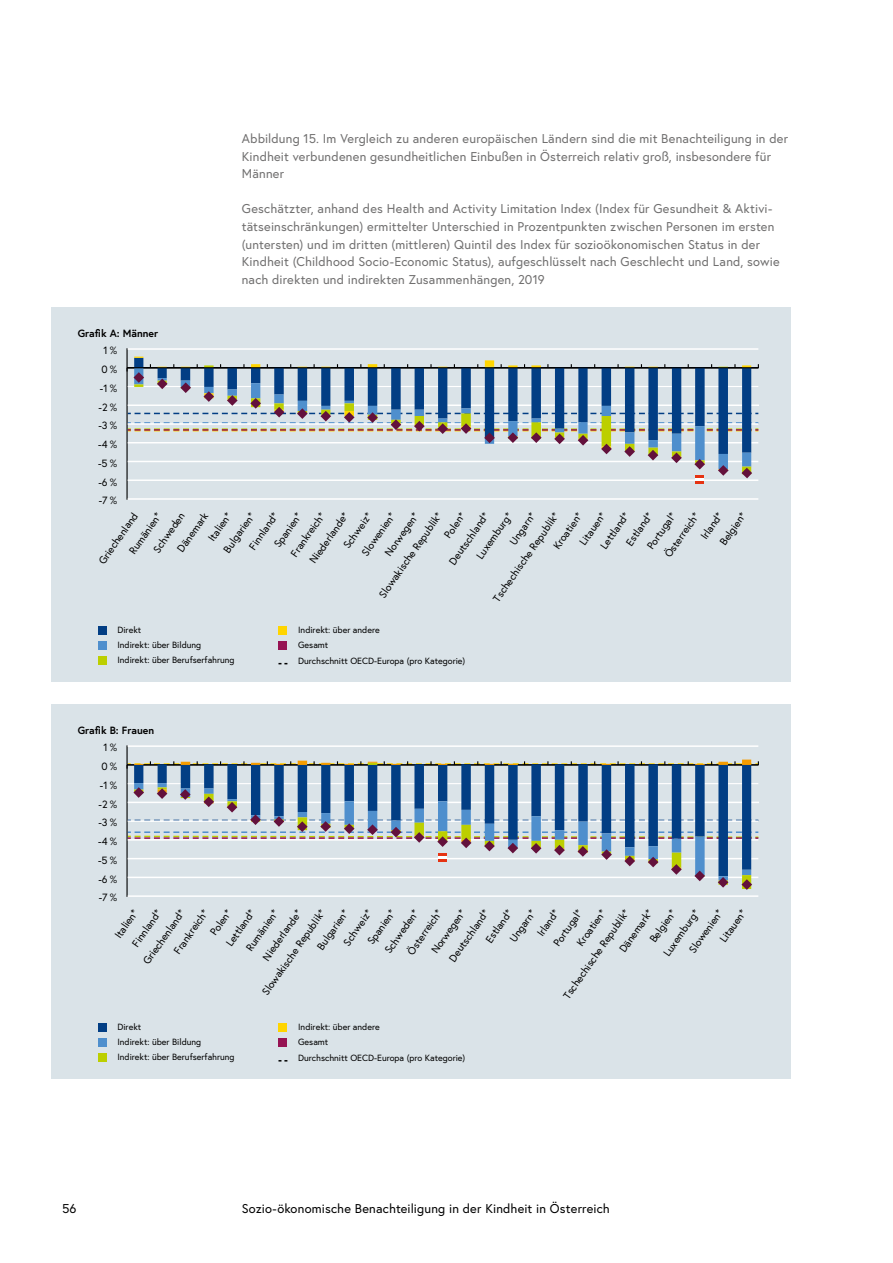
<style>
.page{position:relative;width:893px;height:1263px;background:#fff}
.page>*{position:absolute;margin:0;border:0;box-sizing:border-box;transform-origin:0 0}
.Abbildung_p_Quelle_Anmerkung_ohne_Abstan{font:12.75px/17.5px "Europa Austria";letter-spacing:.015em;color:#706f6f}
.Abbildung_p_Abbildung_Titel{font:12.75px/17.5px "Europa Austria";letter-spacing:.015em;color:#706f6f}
.t1{font:12.75px "Europa Austria";letter-spacing:.015em;color:#000}
.t2{font:10.5px "Europa Austria";color:#000}
.t3{font:700 10.5px "Europa Austria";color:#000}
.t4{font:9px/14.9px "Europa Austria";color:#000}
</style>
<div class="page">
<div style="left:51px;top:307px;width:740px;height:374px;background:#dae3e8"></div>
<hr style="left:126px;top:348px;width:2px;height:152px;background:#000">
<hr style="left:128px;top:498px;width:630px;height:2px;background:#fff">
<hr style="left:128px;top:348px;width:630px;height:2px;background:#fff">
<div style="left:695px;top:475px;width:9px;height:9px;background:#e53312"></div>
<div style="left:98px;top:626px;width:9px;height:9px;background:#023e84"></div>
<div style="left:98px;top:641px;width:9px;height:9px;background:#4f8fcd"></div>
<div style="left:98px;top:656px;width:9px;height:9px;background:#bccf00"></div>
<div style="left:278px;top:626px;width:9px;height:9px;background:#ffd500"></div>
<div style="left:278px;top:641px;width:9px;height:9px;background:#961353"></div>
<svg style="left:126px;top:364px;width:633px;height:117px"></svg>
<hr style="left:127px;top:367px;width:631px;height:1px;background:#000">
<div style="left:51px;top:705px;width:740px;height:374px;background:#dae3e8"></div>
<hr style="left:126px;top:745px;width:2px;height:152px;background:#000">
<hr style="left:128px;top:895px;width:630px;height:2px;background:#fff">
<hr style="left:128px;top:802px;width:631px;height:1px;background:#fff">
<hr style="left:128px;top:783px;width:630px;height:1px;background:#fff">
<hr style="left:127px;top:764px;width:631px;height:1px;background:#000">
<hr style="left:128px;top:745px;width:630px;height:2px;background:#fff">
<div style="left:98px;top:1023px;width:9px;height:9px;background:#023e84"></div>
<div style="left:98px;top:1038px;width:9px;height:9px;background:#4f8fcd"></div>
<div style="left:98px;top:1053px;width:9px;height:9px;background:#bccf00"></div>
<div style="left:278px;top:1023px;width:9px;height:9px;background:#ffd500"></div>
<div style="left:278px;top:1038px;width:9px;height:9px;background:#961353"></div>
<svg style="left:134px;top:759px;width:617px;height:28px"></svg>
<svg style="left:128px;top:787px;width:630px;height:103px"></svg>
<p class="t3" style="left:78px;top:326px;width:82px">Grafik A: Männer</p>
<p class="t2" style="left:103px;top:344px;width:15px">1 %</p>
<p class="t2" style="left:101px;top:363px;width:17px">0 %</p>
<p class="t2" style="left:100px;top:381px;width:19px">-1 %</p>
<p class="t2" style="left:99px;top:400px;width:20px">-2 %</p>
<p class="t2" style="left:98px;top:419px;width:20px">-3 %</p>
<p class="t2" style="left:98px;top:438px;width:20px">-4 %</p>
<p class="t2" style="left:98px;top:456px;width:21px">-5 %</p>
<p class="t2" style="left:98px;top:475px;width:20px">-6 %</p>
<p class="t2" style="left:99px;top:494px;width:20px">-7 %</p>
<p class="Abbildung_p_Abbildung_Titel" style="left:242px;top:130px;width:548px">Abbildung 15. Im Vergleich zu anderen europäischen Ländern sind die mit Benachteiligung in der<br>Kindheit verbundenen gesundheitlichen Einbußen in Österreich relativ groß, insbesondere für<br>Männer</p>
<p class="Abbildung_p_Quelle_Anmerkung_ohne_Abstan" style="left:242px;top:200px;width:539px">Geschätzter, anhand des Health and Activity Limitation Index (Index für Gesundheit &amp; Aktivi&shy;tätseinschränkungen) ermittelter Unterschied in Prozentpunkten zwischen Personen im ersten (untersten) und im dritten (mittleren) Quintil des Index für sozioökonomischen Status in der Kindheit (Childhood Socio-Economic Status), aufgeschlüsselt nach Geschlecht und Land, sowie nach direkten und indirekten Zusammenhängen, 2019</p>
<p class="t2" style="left:174px;top:547px;width:47px;rotate:-55deg">Dänemark</p>
<p class="t2" style="left:205px;top:536px;width:34px;rotate:-55deg">Italien*</p>
<p class="t2" style="left:661px;top:552px;width:54px;rotate:-55deg">Österreich*</p>
<p class="t2" style="left:698px;top:534px;width:32px;rotate:-55deg">Irland*</p>
<p class="t2" style="left:717px;top:540px;width:39px;rotate:-55deg">Belgien*</p>
<p class="t2" style="left:644px;top:544px;width:44px;rotate:-55deg">Portugal*</p>
<p class="t2" style="left:597px;top:544px;width:44px;rotate:-55deg">Lettland*</p>
<p class="t2" style="left:623px;top:541px;width:40px;rotate:-55deg">Estland*</p>
<p class="t2" style="left:550px;top:544px;width:44px;rotate:-55deg">Kroatien*</p>
<p class="t2" style="left:576px;top:540px;width:39px;rotate:-55deg">Litauen*</p>
<p class="t2" style="left:490px;top:597px;width:108px;rotate:-55deg">Tschechische Republik*</p>
<p class="t2" style="left:506px;top:540px;width:38px;rotate:-55deg">U ngarn*</p>
<p class="t2" style="left:473px;top:554px;width:56px;rotate:-55deg">Luxemburg*</p>
<p class="t2" style="left:446px;top:559px;width:62px;rotate:-55deg">Deutschland*</p>
<p class="t2" style="left:376px;top:593px;width:103px;rotate:-55deg">Slowakische Republik*</p>
<p class="t2" style="left:441px;top:533px;width:30px;rotate:-55deg">Polen*</p>
<p class="t2" style="left:382px;top:551px;width:52px;rotate:-55deg">N orwegen*</p>
<p class="t2" style="left:358px;top:551px;width:52px;rotate:-55deg">Slowenien*</p>
<p class="t2" style="left:340px;top:543px;width:43px;rotate:-55deg">Schweiz*</p>
<p class="t2" style="left:306px;top:558px;width:61px;rotate:-55deg">N iederlande*</p>
<p class="t2" style="left:288px;top:552px;width:53px;rotate:-55deg">Frankreich*</p>
<p class="t2" style="left:271px;top:542px;width:41px;rotate:-55deg">Spanien*</p>
<p class="t2" style="left:220px;top:548px;width:48px;rotate:-55deg">Bulgarien*</p>
<p class="t2" style="left:246px;top:544px;width:44px;rotate:-55deg">Finnland*</p>
<p class="t2" style="left:126px;top:549px;width:49px;rotate:-55deg">Rumänien*</p>
<p class="t2" style="left:96px;top:559px;width:62px;rotate:-55deg">Griechenland</p>
<p class="t2" style="left:150px;top:548px;width:48px;rotate:-55deg">Schweden</p>
<p class="t4" style="left:117px;top:623px;width:119px">Direkt<br>Indirekt: über Bildung<br>Indirekt: über Berufserfahrung</p>
<p class="t4" style="left:298px;top:623px;width:83px">Indirekt: über andere<br>Gesamt</p>
<p class="t4" style="left:298px;top:653px;width:169px">Durchschnitt OECD-Europa (pro Kategorie)</p>
<p class="t3" style="left:78px;top:723px;width:78px">Grafik B: Frauen</p>
<p class="t2" style="left:103px;top:741px;width:15px">1 %</p>
<p class="t2" style="left:101px;top:760px;width:17px">0 %</p>
<p class="t2" style="left:100px;top:778px;width:19px">-1 %</p>
<p class="t2" style="left:99px;top:797px;width:20px">-2 %</p>
<p class="t2" style="left:98px;top:816px;width:20px">-3 %</p>
<p class="t2" style="left:98px;top:835px;width:20px">-4 %</p>
<p class="t2" style="left:98px;top:853px;width:21px">-5 %</p>
<p class="t2" style="left:98px;top:872px;width:20px">-6 %</p>
<p class="t2" style="left:99px;top:891px;width:20px">-7 %</p>
<p class="t2" style="left:686px;top:948px;width:52px;rotate:-55deg">Slow enien*</p>
<p class="t2" style="left:717px;top:937px;width:39px;rotate:-55deg">Litauen*</p>
<p class="t2" style="left:660px;top:951px;width:56px;rotate:-55deg">Luxem burg*</p>
<p class="t2" style="left:616px;top:947px;width:51px;rotate:-55deg">D änem ark*</p>
<p class="t2" style="left:647px;top:937px;width:39px;rotate:-55deg">Belgien*</p>
<p class="t2" style="left:560px;top:994px;width:108px;rotate:-55deg">Tschechische Republik*</p>
<p class="t2" style="left:550px;top:941px;width:44px;rotate:-55deg">Portugal*</p>
<p class="t2" style="left:574px;top:941px;width:44px;rotate:-55deg">Kroatien*</p>
<p class="t2" style="left:446px;top:957px;width:62px;rotate:-55deg">D eutschland*</p>
<p class="t2" style="left:482px;top:938px;width:40px;rotate:-55deg">Estland*</p>
<p class="t2" style="left:506px;top:937px;width:38px;rotate:-55deg">U ngarn*</p>
<p class="t2" style="left:534px;top:931px;width:32px;rotate:-55deg">Irland*</p>
<p class="t2" style="left:428px;top:948px;width:52px;rotate:-55deg">N orw egen*</p>
<p class="t2" style="left:404px;top:949px;width:54px;rotate:-55deg">Österreich*</p>
<p class="t2" style="left:382px;top:948px;width:52px;rotate:-55deg">Schw eden*</p>
<p class="t2" style="left:364px;top:939px;width:41px;rotate:-55deg">Spanien*</p>
<p class="t2" style="left:340px;top:940px;width:43px;rotate:-55deg">Schw eiz*</p>
<p class="t2" style="left:314px;top:945px;width:48px;rotate:-55deg">Bulgarien*</p>
<p class="t2" style="left:259px;top:990px;width:103px;rotate:-55deg">Slow akische Republik*</p>
<p class="t2" style="left:260px;top:955px;width:61px;rotate:-55deg">N iederlande*</p>
<p class="t2" style="left:223px;top:941px;width:44px;rotate:-55deg">Lettland*</p>
<p class="t2" style="left:243px;top:946px;width:49px;rotate:-55deg">Rum änien*</p>
<p class="t2" style="left:171px;top:949px;width:53px;rotate:-55deg">Frankreich*</p>
<p class="t2" style="left:207px;top:930px;width:30px;rotate:-55deg">Polen*</p>
<p class="t2" style="left:140px;top:959px;width:66px;rotate:-55deg">Griechenland*</p>
<p class="t2" style="left:129px;top:942px;width:44px;rotate:-55deg">Finnland*</p>
<p class="t2" style="left:111px;top:933px;width:34px;rotate:-55deg">Italien*</p>
<p class="t4" style="left:117px;top:1020px;width:119px">Direkt<br>Indirekt: über Bildung<br>Indirekt: über Berufserfahrung</p>
<p class="t4" style="left:298px;top:1020px;width:83px">Indirekt: über andere<br>Gesamt</p>
<p class="t4" style="left:298px;top:1050px;width:169px">Durchschnitt OECD-Europa (pro Kategorie)</p>
<p class="t1" style="left:62px;top:1200px;width:16px">56</p>
<p class="t1" style="left:242px;top:1200px;width:369px">Sozio-ökonomische Benachteiligung in der Kindheit in Österreich</p>
</div>
